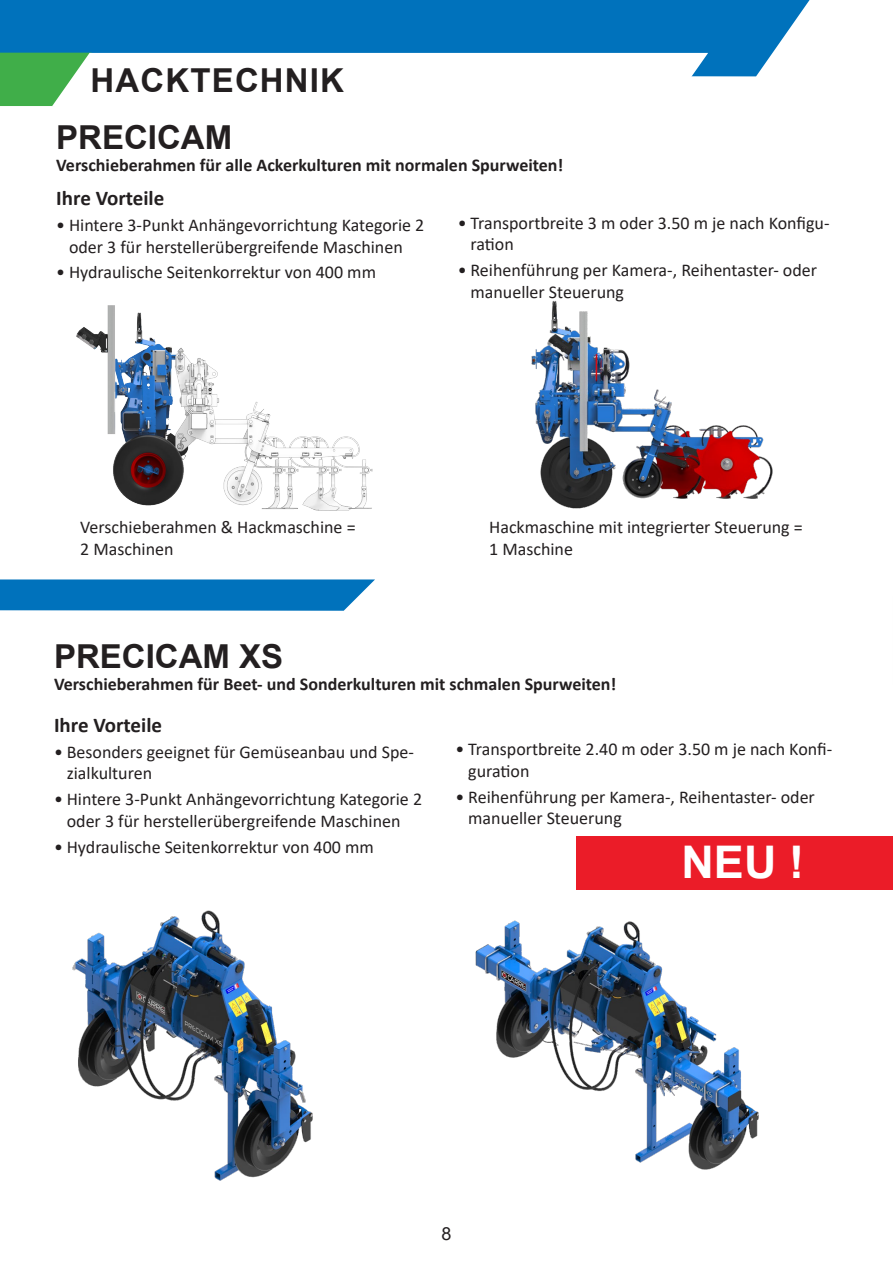
<style>
.page{position:relative;width:893px;height:1263px;background:#fff}
.page>*{position:absolute;margin:0;border:0;box-sizing:border-box;transform-origin:0 0}
.t1{font:700 45px "Arial";color:#fff}
.t2{font:700 33px "Arial";color:#231f20}
.t3{font:700 33px "Arial";letter-spacing:.035em;color:#231f20}
.t4{font:700 21px "Calibri";color:#231f20}
.t5{font:18px/21.6px "Calibri";color:#231f20}
.t6{font:700 18px "Calibri";color:#231f20}
.t7{font:18px "Arial";color:#231f20}
</style>
<div class="page">
<div style="left:0;top:0;width:809px;height:76px;background:#0072bc"></div>
<img style="left:76px;top:305px;width:297px;height:206px">
<img style="left:531px;top:301px;width:242px;height:208px">
<div style="left:577px;top:836px;width:316px;height:53px;background:#eb1c28"></div>
<svg style="left:0;top:579px;width:375px;height:32px;background:#117bc0"></svg>
<img style="left:72px;top:910px;width:241px;height:271px">
<img style="left:475px;top:920px;width:284px;height:250px">
<svg style="left:0;top:53px;width:708px;height:53px"></svg>
<p class="t3" style="left:91px;top:57px;width:255px">HACKTECHNIK</p>
<p class="t2" style="left:56px;top:115px;width:177px">PRECICAM</p>
<p class="t6" style="left:56px;top:152px;width:509px">Verschieberahmen für alle Ackerkulturen mit normalen Spurweiten!</p>
<p class="t4" style="left:56px;top:183px;width:110px">Ihre Vorteile</p>
<p class="t5" style="left:56px;top:214px;width:370px;text-align:center">• Hintere 3-Punkt Anhängevorrichtung Kategorie 2 oder 3 für herstellerübergreifende Maschinen</p>
<p class="t5" style="left:56px;top:261px;width:321px">• Hydraulische Seitenkorrektur von 400 mm</p>
<p class="t5" style="left:470px;top:211px;width:361px;text-indent:-13px">• Transportbreite 3 m oder 3.50 m je nach Konfigu&shy;ration</p>
<p class="t5" style="left:470px;top:259px;width:348px;text-indent:-13px">• Reihenführung per Kamera-, Reihentaster- oder manueller Steuerung</p>
<p class="t5" style="left:80px;top:516px;width:277px">Verschieberahmen &amp; Hackmaschine =<br>2 Maschinen</p>
<p class="t5" style="left:489px;top:516px;width:315px">Hackmaschine mit integrierter Steuerung =<br>1 Maschine</p>
<p class="t2" style="left:54px;top:633px;width:231px">PRECICAM XS</p>
<p class="t6" style="left:54px;top:671px;width:564px">Verschieberahmen für Beet- und Sonderkulturen mit schmalen Spurweiten!</p>
<p class="t4" style="left:54px;top:710px;width:110px">Ihre Vorteile</p>
<p class="t5" style="left:67px;top:740px;width:349px;text-indent:-13px">• Besonders geeignet für Gemüseanbau und Spe&shy;zialkulturen</p>
<p class="t5" style="left:54px;top:788px;width:370px;text-align:center">• Hintere 3-Punkt Anhängevorrichtung Kategorie 2 oder 3 für herstellerübergreifende Maschinen</p>
<p class="t5" style="left:54px;top:835px;width:321px">• Hydraulische Seitenkorrektur von 400 mm</p>
<p class="t5" style="left:468px;top:738px;width:365px;text-indent:-13px">• Transportbreite 2.40 m oder 3.50 m je nach Konfi&shy;guration</p>
<p class="t5" style="left:468px;top:785px;width:348px;text-indent:-13px">• Reihenführung per Kamera-, Reihentaster- oder manueller Steuerung</p>
<p class="t1" style="left:681px;top:831px;width:124px">NEU !</p>
<p class="t7" style="left:441px;top:1221px;width:12px">8</p>
</div>
